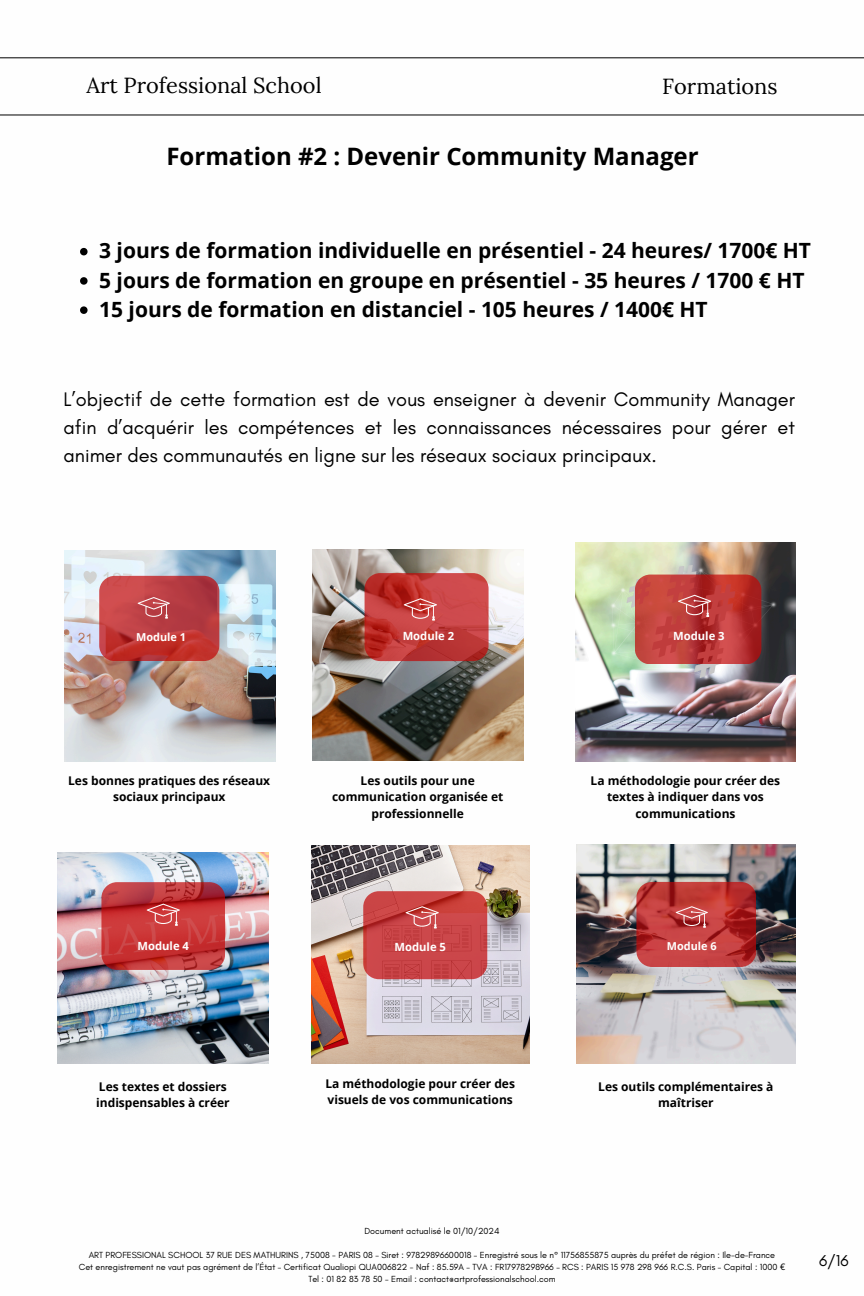
<style>
.page{position:relative;width:864px;height:1296px;background:#fff}
.page>*{position:absolute;margin:0;border:0;box-sizing:border-box;transform-origin:0 0}
.t1{font:700 24px "Open Sans";color:#000}
.t2{font:21.8px "Lora";color:#000}
.t3{font:700 21px "Open Sans";color:#000}
.t4{font:20px/27.8px "Glacial Indifference";color:#000;text-align:justify}
.t5{font:16px "Glacial Indifference";color:#000}
.t6{font:700 12px/16.5px "Open Sans";color:#000;text-align:center}
.t7{font:700 11.3px "Open Sans";color:#fff}
.t8{font:700 11.2px "Open Sans";color:#fff}
.t9{font:700 10.9px "Open Sans";color:#fff}
.t10{font:9px "Glacial Indifference";color:#000}
.s1{font-family:"Noto Sans"}
</style>
<div class="page">
<hr style="left:0;top:115px;width:864px;height:1px;background:#000">
<hr style="left:0;top:57px;width:864px;height:1px;background:#000">
<img style="left:64px;top:550px;width:212px;height:212px">
<svg style="left:99px;top:576px;width:120px;height:85px;background:#bd3b3e"></svg>
<svg style="left:138px;top:597px;width:32px;height:22px"></svg>
<img style="left:312px;top:549px;width:212px;height:212px">
<svg style="left:365px;top:573px;width:124px;height:88px;background:#c13e3d"></svg>
<img style="left:576px;top:543px;width:219px;height:219px">
<svg style="left:635px;top:575px;width:126px;height:89px;background:#bc3d3a"></svg>
<img style="left:58px;top:853px;width:211px;height:210px">
<svg style="left:101px;top:882px;width:124px;height:88px;background:#c23638"></svg>
<svg style="left:147px;top:904px;width:33px;height:22px"></svg>
<img style="left:311px;top:846px;width:218px;height:217px">
<svg style="left:363px;top:891px;width:124px;height:88px;background:#c94849"></svg>
<img style="left:576px;top:844px;width:219px;height:219px">
<svg style="left:636px;top:882px;width:120px;height:85px;background:#bc3c3b"></svg>
<svg style="left:80px;top:248px;width:8px;height:7px"></svg>
<svg style="left:80px;top:277px;width:8px;height:8px"></svg>
<svg style="left:80px;top:306px;width:8px;height:8px"></svg>
<p class="t2" style="left:86px;top:71px;width:237px">Art Professional School</p>
<p class="t2" style="left:662px;top:72px;width:117px">Formations</p>
<h5 class="t1" style="left:167px;top:139px;width:534px">Formation #2 : Devenir Community Manager</h5>
<p class="t3" style="left:99px;top:236px;width:713px">3 jours de formation individuelle en présentiel - 24 heures/ 1700€ HT</p>
<p class="t3" style="left:99px;top:265px;width:707px">5 jours de formation en groupe en présentiel - 35 heures / 1700 € HT</p>
<h5 class="t3" style="left:99px;top:294px;width:610px">15 jours de formation en distanciel - 105 heures / 1400€ HT</h5>
<h5 class="t4" style="left:64px;top:385px;width:733px">L’objectif de cette formation est de vous enseigner à devenir Community Manager afin d’acquérir les compétences et les connaissances nécessaires pour gérer et animer des communautés en ligne sur les réseaux sociaux principaux.</h5>
<h5 class="t9" style="left:136px;top:629px;width:51px">Module 1</h5>
<h5 class="t7" style="left:673px;top:628px;width:53px">Module 3</h5>
<h3 class="t7" style="left:403px;top:628px;width:53px">Module 2</h3>
<h5 class="t6" style="left:68px;top:772px;width:203px">Les bonnes pratiques des réseaux sociaux principaux</h5>
<p class="t6" style="left:332px;top:772px;width:173px">Les outils pour une communication organisée et professionnelle</p>
<p class="t6" style="left:591px;top:772px;width:191px">La méthodologie pour créer des textes à indiquer dans vos communications</p>
<p class="t8" style="left:138px;top:938px;width:53px">Module 4</p>
<p class="t7" style="left:394px;top:939px;width:53px">Module 5</p>
<h5 class="t9" style="left:667px;top:938px;width:51px">Module 6</h5>
<h5 class="t6" style="left:96px;top:1078px;width:135px;text-align:left">Les textes et dossiers indispensables à créer</h5>
<h5 class="t6" style="left:325px;top:1075px;width:191px;text-align:left">La méthodologie pour créer des visuels de vos communications</h5>
<p class="t6" style="left:598px;top:1078px;width:177px">Les outils complémentaires à maîtriser</p>
<p class="t10" style="left:364px;top:1225px;width:137px">Document actualisé le 01/10/2024</p>
<h5 class="t10" style="left:89px;top:1249px;width:688px">ART PROFESSIONAL SCHOOL 37 RUE DES MATHURINS , 75008 - PARIS 08 – Siret : 97829896600018 – Enregistré sous le n° 11756855875 auprès du préfet de région : Ile-de-France</h5>
<h5 class="t10" style="left:79px;top:1261px;width:708px">Cet enregistrement ne vaut pas agrément de l’État – Certificat Qualiopi QUA006822 - Naf : 85.59A – TVA : FR17978298966 – RCS : PARIS 15 978 298 966 R.C.S. Paris – Capital : 1000 <span class="s1">€</span></h5>
<p class="t10" style="left:308px;top:1273px;width:249px">Tel : 01 82 83 78 50 – Email : contact@artprofessionalschool.com</p>
<p class="t5" style="left:819px;top:1251px;width:31px">6/16</p>
</div>
